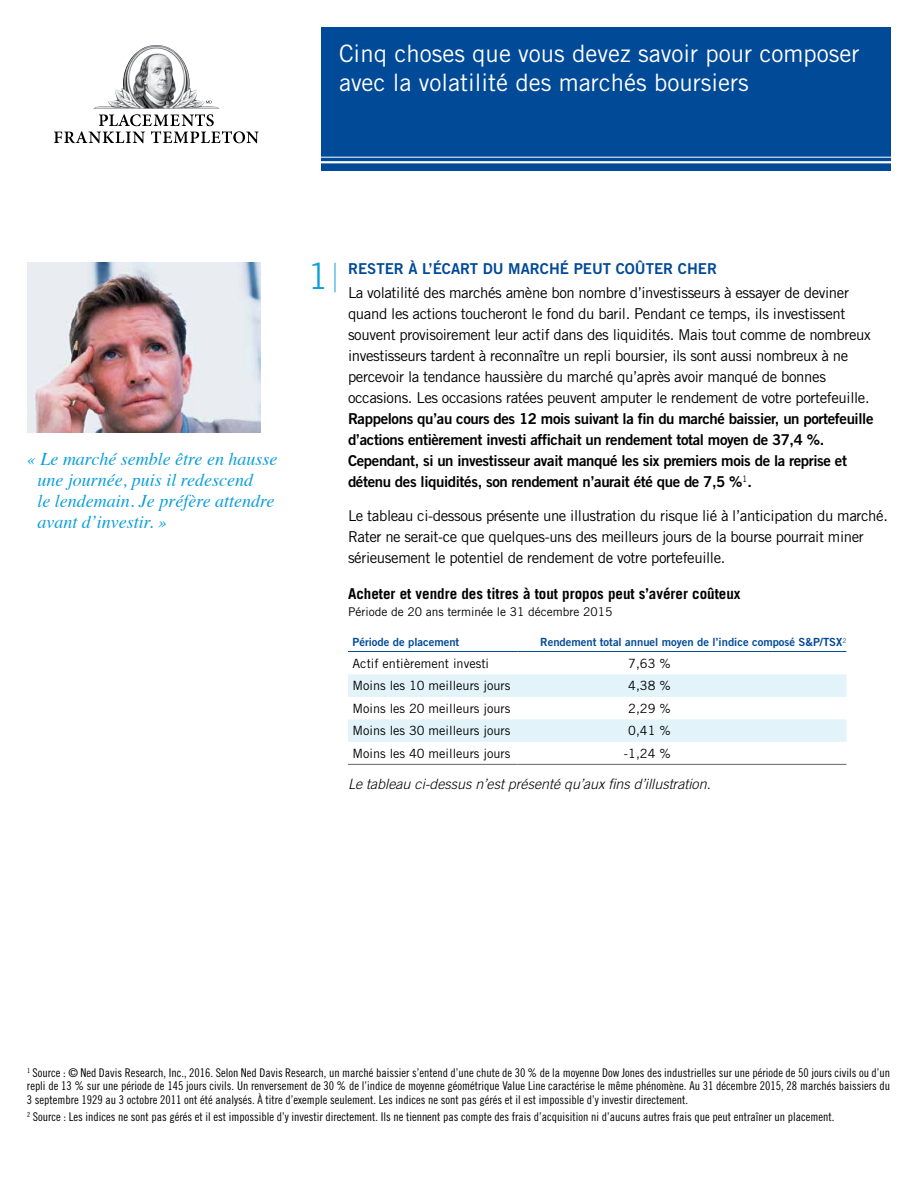
<style>
.page{position:relative;width:918px;height:1188px;background:#fff}
.page>*{position:absolute;margin:0;border:0;box-sizing:border-box;transform-origin:0 0}
.t1{font:300 36px "Trade Gothic LT Std";color:#0c9ed9}
.t2{font:24px/28.5px "Trade Gothic LT Std";color:#fff}
.t3{font:italic 18px/21px "Times";color:#0c9ed9}
.t4{font:15px/21px "Trade Gothic LT Std";letter-spacing:-.025em;color:#000}
.t5{font:15px/21px "Trade Gothic LT Std Bd 2";letter-spacing:-.025em;color:#000}
.t6{font:700 15px "Trade Gothic LT Std";color:#000}
.t7{font:15px "Trade Gothic LT Std Bd 2";color:#004a97}
.t8{font:italic 300 14.25px "Trade Gothic LT Std";color:#000}
.t9{font:12.75px "Trade Gothic LT Std";color:#000}
.t10{font:12px/13.5px "Trade Gothic LT Std Cn 18";color:#000;text-align:justify}
.t11{font:12px "Trade Gothic LT Std";color:#000}
.t12{font:11.25px "Trade Gothic LT Std Bd 2";color:#004a97}
</style>
<div class="page">
<svg style="left:54px;top:114px;width:205px;height:29px"></svg>
<img style="left:94px;top:45px;width:125px;height:64px">
<div style="left:321px;top:27px;width:570px;height:144px;background:#004a97"></div>
<hr style="left:321px;top:157px;width:570px;height:1px;background:#fff">
<hr style="left:321px;top:161px;width:570px;height:2px;background:#fff">
<svg style="left:348px;top:674px;width:498px;height:90px"></svg>
<hr style="left:348px;top:651px;width:169px;height:1px;background:#004a97">
<hr style="left:518px;top:651px;width:328px;height:1px;background:#004a97">
<hr style="left:348px;top:764px;width:169px;height:1px;background:#636466">
<hr style="left:518px;top:764px;width:328px;height:1px;background:#636466">
<svg style="left:335px;top:263px;width:1px;height:29px"></svg>
<img style="left:27px;top:263px;width:233px;height:169px">
<h2 class="t2" style="left:339px;top:39px;width:522px">Cinq choses que vous devez savoir pour composer avec la volatilité des marchés boursiers</h2>
<h3 class="t3" style="left:37px;top:448px;width:242px;text-indent:-10px">« Le marché semble être en hausse une journée, puis il redescend<br>le lendemain. Je préfère attendre avant d’investir. »</h3>
<h1 class="t1" style="left:308px;top:255px;width:22px">1</h1>
<p class="t7" style="left:348px;top:259px;width:371px">RESTER À L’ÉCART DU MARCHÉ PEUT COÛTER CHER</p>
<p class="t4" style="left:348px;top:282px;width:524px">La volatilité des marchés amène bon nombre d’investisseurs à essayer de deviner quand les actions toucheront le fond du baril. Pendant ce temps, ils investissent souvent provisoirement leur actif dans des liquidités. Mais tout comme de nombreux investisseurs tardent à reconnaître un repli boursier, ils sont aussi nombreux à ne percevoir la tendance haussière du marché qu’après avoir manqué de bonnes occasions. Les occasions ratées peuvent amputer le rendement de votre portefeuille.</p>
<p class="t5" style="left:348px;top:408px;width:527px">Rappelons qu’au cours des 12 mois suivant la fin du marché baissier, un portefeuille d’actions entièrement investi affichait un rendement total moyen de 37,4 %.<br>Cependant, si un investisseur avait manqué les six premiers mois de la reprise et détenu des liquidités, son rendement n’aurait été que de 7,5 %<sup>1</sup>.</p>
<p class="t4" style="left:348px;top:505px;width:541px">Le tableau ci-dessous présente une illustration du risque lié à l’anticipation du marché.<br>Rater ne serait-ce que quelques-uns des meilleurs jours de la bourse pourrait miner sérieusement le potentiel de rendement de votre portefeuille.</p>
<p class="t6" style="left:348px;top:585px;width:394px">Acheter et vendre des titres à tout propos peut s’avérer coûteux</p>
<p class="t11" style="left:348px;top:604px;width:266px">Période de 20 ans terminée le 31 décembre 2015</p>
<p class="t12" style="left:353px;top:635px;width:108px">Période de placement</p>
<p class="t12" style="left:540px;top:635px;width:308px">Rendement total annuel moyen de l’indice composé S&amp;P/TSX<sup>2</sup></p>
<p class="t9" style="left:353px;top:656px;width:138px">Actif entièrement investi</p>
<p class="t9" style="left:628px;top:656px;width:44px">7,63 %</p>
<p class="t9" style="left:353px;top:678px;width:159px">Moins les 10 meilleurs jours</p>
<p class="t9" style="left:628px;top:678px;width:44px">4,38 %</p>
<p class="t9" style="left:353px;top:701px;width:159px">Moins les 20 meilleurs jours</p>
<p class="t9" style="left:628px;top:701px;width:44px">2,29 %</p>
<p class="t9" style="left:353px;top:723px;width:159px">Moins les 30 meilleurs jours</p>
<p class="t9" style="left:628px;top:723px;width:44px">0,41 %</p>
<p class="t9" style="left:353px;top:746px;width:159px">Moins les 40 meilleurs jours</p>
<p class="t9" style="left:624px;top:746px;width:48px">-1,24 %</p>
<p class="t8" style="left:348px;top:776px;width:364px">Le tableau ci-dessus n’est présenté qu’aux fins d’illustration.</p>
<p class="t10" style="left:27px;top:1066px;width:865px"><sup>1</sup> Source : © Ned Davis Research, Inc., 2016. Selon Ned Davis Research, un marché baissier s’entend d’une chute de 30 % de la moyenne Dow Jones des industrielles sur une période de 50 jours civils ou d’un repli de 13 % sur une période de 145 jours civils. Un renversement de 30 % de l’indice de moyenne géométrique Value Line caractérise le même phénomène. Au 31 décembre 2015, 28 marchés baissiers du 3 septembre 1929 au 3 octobre 2011 ont été analysés. À titre d’exemple seulement. Les indices ne sont pas gérés et il est impossible d’y investir directement.</p>
<p class="t10" style="left:27px;top:1109px;width:809px"><sup>2</sup> Source : Les indices ne sont pas gérés et il est impossible d’y investir directement. Ils ne tiennent pas compte des frais d’acquisition ni d’aucuns autres frais que peut entraîner un placement.</p>
</div>
